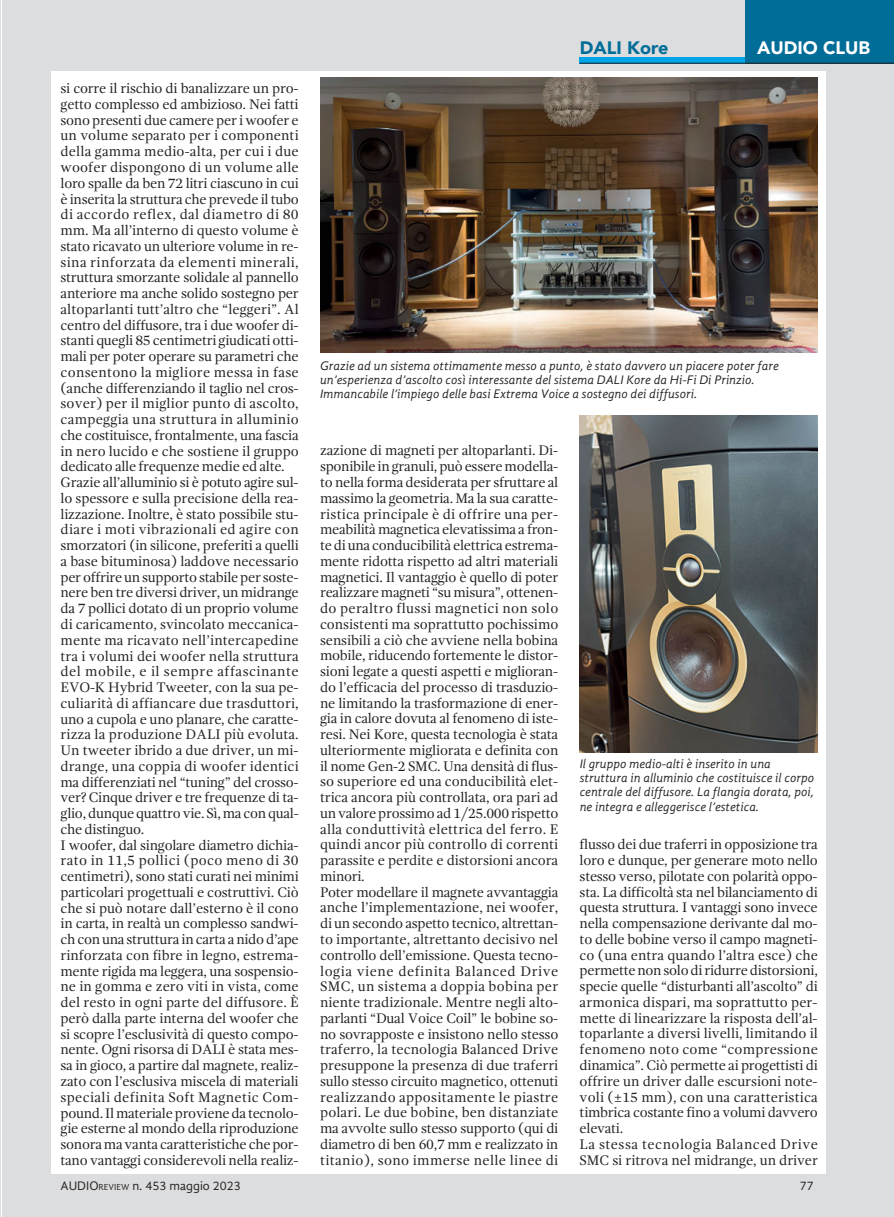
<style>
.page{position:relative;width:894px;height:1217px;background:#fff}
.page>*{position:absolute;margin:0;border:0;box-sizing:border-box;transform-origin:0 0}
.t1{font:900 18px "Avenir";color:#fff}
.t2{font:900 18px "Avenir";color:#006d98}
.t3{font:14.25px/15.8px "Gandhi Serif";letter-spacing:-.02em;color:#231f20}
.t4{font:italic 12.75px/14.2px "Gandhi Sans";color:#231f20}
.t5{font:12.75px "Gandhi Sans";color:#231f20}
.s1{font-size:9px}
</style>
<div class="page">
<div style="left:2px;top:0;width:891px;height:1216px;background:#dcddde"></div>
<div style="left:51px;top:72px;width:774px;height:1101px;background:#fff"></div>
<div style="left:579px;top:57px;width:314px;height:6px;background:#00a6e9"></div>
<div style="left:745px;top:0;width:148px;height:63px;background:#006d98"></div>
<hr style="left:579px;top:63px;width:314px;height:1px;background:#231f20">
<hr style="left:0;top:0;width:1px;height:1216px;background:#dcddde">
<img style="left:320px;top:77px;width:497px;height:275px">
<img style="left:579px;top:415px;width:238px;height:337px">
<p class="t3" style="left:61px;top:82px;width:240px">si corre il rischio di banalizzare un pro&shy;getto complesso ed ambizioso. Nei fatti sono presenti due camere per i woofer e un volume separato per i componenti della gamma medio-alta, per cui i due woofer dispongono di un volume alle loro spalle da ben 72 litri ciascuno in cui è inserita la struttura che prevede il tubo di accordo reflex, dal diametro di 80 mm. Ma all’interno di questo volume è stato ricavato un ulteriore volume in re&shy;sina rinforzata da elementi minerali, struttura smorzante solidale al pannello anteriore ma anche solido sostegno per altoparlanti tutt’altro che “leggeri”. Al centro del diffusore, tra i due woofer di&shy;stanti quegli 85 centimetri giudicati otti&shy;mali per poter operare su parametri che consentono la migliore messa in fase (anche differenziando il taglio nel cros&shy;sover) per il miglior punto di ascolto, campeggia una struttura in alluminio che costituisce, frontalmente, una fascia in nero lucido e che sostiene il gruppo dedicato alle frequenze medie ed alte.<br>Grazie all’alluminio si è potuto agire sul&shy;lo spessore e sulla precisione della rea&shy;lizzazione. Inoltre, è stato possibile stu&shy;diare i moti vibrazionali ed agire con smorzatori (in silicone, preferiti a quelli a base bituminosa) laddove necessario per offrire un supporto stabile per soste&shy;nere ben tre diversi driver, un midrange da 7 pollici dotato di un proprio volume di caricamento, svincolato meccanica&shy;mente ma ricavato nell’intercapedine tra i volumi dei woofer nella struttura del mobile, e il sempre affascinante EVO-K Hybrid Tweeter, con la sua pe&shy;culiarità di affiancare due trasduttori, uno a cupola e uno planare, che caratte&shy;rizza la produzione DALI più evoluta.<br>Un tweeter ibrido a due driver, un mi&shy;drange, una coppia di woofer identici ma differenziati nel “tuning” del crosso&shy;ver? Cinque driver e tre frequenze di ta&shy;glio, dunque quattro vie. Sì, ma con qual&shy;che distinguo.<br>I woofer, dal singolare diametro dichia&shy;rato in 11,5 pollici (poco meno di 30 centimetri), sono stati curati nei minimi particolari progettuali e costruttivi. Ciò che si può notare dall’esterno è il cono in carta, in realtà un complesso sandwi&shy;ch con una struttura in carta a nido d’ape rinforzata con fibre in legno, estrema&shy;mente rigida ma leggera, una sospensio&shy;ne in gomma e zero viti in vista, come del resto in ogni parte del diffusore. È però dalla parte interna del woofer che si scopre l’esclusività di questo compo&shy;nente. Ogni risorsa di DALI è stata mes&shy;sa in gioco, a partire dal magnete, realiz&shy;zato con l’esclusiva miscela di materiali speciali definita Soft Magnetic Com&shy;pound. Il materiale proviene da tecnolo&shy;gie esterne al mondo della riproduzione sonora ma vanta caratteristiche che por&shy;tano vantaggi considerevoli nella realiz-</p>
<p class="t2" style="left:579px;top:36px;width:90px">DALI Kore</p>
<p class="t1" style="left:757px;top:36px;width:114px">AUDIO CLUB</p>
<p class="t4" style="left:320px;top:359px;width:460px">Grazie ad un sistema ottimamente messo a punto, è stato davvero un piacere poter fare un’esperienza d’ascolto così interessante del sistema DALI Kore da Hi-Fi Di Prinzio.<br>Immancabile l’impiego delle basi Extrema Voice a sostegno dei diffusori.</p>
<p class="t3" style="left:320px;top:444px;width:240px">zazione di magneti per altoparlanti. Di&shy;sponibile in granuli, può essere modella&shy;to nella forma desiderata per sfruttare al massimo la geometria. Ma la sua caratte&shy;ristica principale è di offrire una per&shy;meabilità magnetica elevatissima a fron&shy;te di una conducibilità elettrica estrema&shy;mente ridotta rispetto ad altri materiali magnetici. Il vantaggio è quello di poter realizzare magneti “su misura”, ottenen&shy;do peraltro flussi magnetici non solo consistenti ma soprattutto pochissimo sensibili a ciò che avviene nella bobina mobile, riducendo fortemente le distor&shy;sioni legate a questi aspetti e miglioran&shy;do l’efficacia del processo di trasduzio&shy;ne limitando la trasformazione di ener&shy;gia in calore dovuta al fenomeno di iste&shy;resi. Nei Kore, questa tecnologia è stata ulteriormente migliorata e definita con il nome Gen-2 SMC. Una densità di flus&shy;so superiore ed una conducibilità elet&shy;trica ancora più controllata, ora pari ad un valore prossimo ad 1/25.000 rispetto alla conduttività elettrica del ferro. E quindi ancor più controllo di correnti parassite e perdite e distorsioni ancora minori.<br>Poter modellare il magnete avvantaggia anche l’implementazione, nei woofer, di un secondo aspetto tecnico, altrettan&shy;to importante, altrettanto decisivo nel controllo dell’emissione. Questa tecno&shy;logia viene definita Balanced Drive SMC, un sistema a doppia bobina per niente tradizionale. Mentre negli alto&shy;parlanti “Dual Voice Coil” le bobine so&shy;no sovrapposte e insistono nello stesso traferro, la tecnologia Balanced Drive presuppone la presenza di due traferri sullo stesso circuito magnetico, ottenuti realizzando appositamente le piastre polari. Le due bobine, ben distanziate ma avvolte sullo stesso supporto (qui di diametro di ben 60,7 mm e realizzato in titanio), sono immerse nelle linee di</p>
<p class="t4" style="left:579px;top:757px;width:236px">Il gruppo medio-alti è inserito in una struttura in alluminio che costituisce il corpo centrale del diffusore. La flangia dorata, poi, ne integra e alleggerisce l’estetica.</p>
<p class="t3" style="left:579px;top:837px;width:240px">flusso dei due traferri in opposizione tra loro e dunque, per generare moto nello stesso verso, pilotate con polarità oppo&shy;sta. La difficoltà sta nel bilanciamento di questa struttura. I vantaggi sono invece nella compensazione derivante dal mo&shy;to delle bobine verso il campo magneti&shy;co (una entra quando l’altra esce) che permette non solo di ridurre distorsioni, specie quelle “disturbanti all’ascolto” di armonica dispari, ma soprattutto per&shy;mette di linearizzare la risposta dell’al&shy;toparlante a diversi livelli, limitando il fenomeno noto come “compressione dinamica”. Ciò permette ai progettisti di offrire un driver dalle escursioni note&shy;voli (±15 mm), con una caratteristica timbrica costante fino a volumi davvero elevati.<br>La stessa tecnologia Balanced Drive SMC si ritrova nel midrange, un driver</p>
<p class="t5" style="left:61px;top:1179px;width:182px">AUDIO<span class="s1">REVIEW</span> n. 453 maggio 2023</p>
<p class="t5" style="left:799px;top:1179px;width:16px">77</p>
</div>
